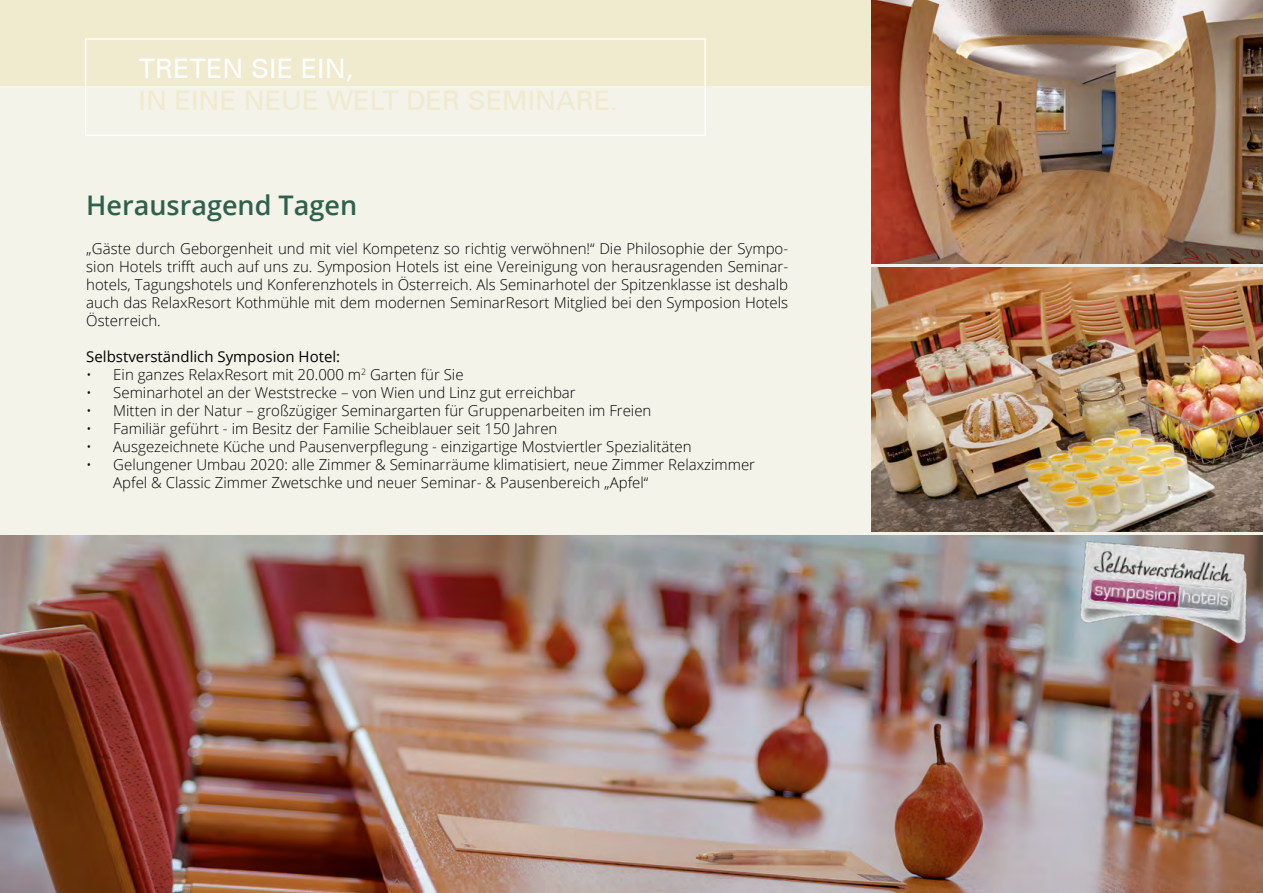
<style>
.page{position:relative;width:1263px;height:893px;background:#fff}
.page>*{position:absolute;margin:0;border:0;box-sizing:border-box;transform-origin:0 0}
.t1{font:500 27px "Univers CE";color:#f0eacf}
.t2{font:600 27px "Open Sans";color:#2f604e}
.t3{font:500 27px "Univers CE";color:#fefefe}
.t4{font:300 15px/18px "Open Sans";color:#000;text-align:justify}
.t5{font:15px "Open Sans";color:#000}
</style>
<div class="page">
<div style="left:0;top:0;width:1263px;height:547px;background:#f4f3e9"></div>
<img style="left:0;top:536px;width:1263px;height:357px">
<div style="left:0;top:0;width:1254px;height:85px;background:#f0eacf"></div>
<div style="left:85px;top:38px;width:621px;height:98px;border:2px solid #fefefe"></div>
<img style="left:872px;top:268px;width:391px;height:263px">
<img style="left:1063px;top:516px;width:200px;height:146px">
<img style="left:872px;top:0;width:391px;height:264px">
<h1 class="t3" style="left:139px;top:53px;width:216px">TRETEN SIE EIN,</h1>
<h1 class="t1" style="left:139px;top:85px;width:481px">IN EINE NEUE WELT DER SEMINARE.</h1>
<h1 class="t2" style="left:86px;top:186px;width:272px">Herausragend Tagen</h1>
<p class="t4" style="left:86px;top:240px;width:703px">„Gäste durch Geborgenheit und mit viel Kompetenz so richtig verwöhnen!“ Die Philosophie der Sympo&shy;sion Hotels trifft auch auf uns zu. Symposion Hotels ist eine Vereinigung von herausragenden Seminar&shy;hotels, Tagungshotels und Konferenzhotels in Österreich. Als Seminarhotel der Spitzenklasse ist deshalb auch das RelaxResort Kothmühle mit dem modernen SeminarResort Mitglied bei den Symposion Hotels Österreich.</p>
<p class="t5" style="left:86px;top:347px;width:255px">Selbstverständlich Symposion Hotel:</p>
<p class="t4" style="left:86px;top:366px;width:379px">• Ein ganzes RelaxResort mit 20.000 m<sup>2</sup> Garten für Sie</p>
<p class="t4" style="left:86px;top:384px;width:491px">• Seminarhotel an der Weststrecke – von Wien und Linz gut erreichbar</p>
<p class="t4" style="left:86px;top:402px;width:567px">• Mitten in der Natur – großzügiger Seminargarten für Gruppenarbeiten im Freien</p>
<p class="t4" style="left:86px;top:420px;width:473px">• Familiär geführt - im Besitz der Familie Scheiblauer seit 150 Jahren</p>
<p class="t4" style="left:86px;top:438px;width:607px">• Ausgezeichnete Küche und Pausenverpflegung - einzigartige Mostviertler Spezialitäten</p>
<p class="t4" style="left:113px;top:456px;width:643px;text-indent:-27px">• Gelungener Umbau 2020: alle Zimmer &amp; Seminarräume klimatisiert, neue Zimmer Relaxzimmer<br>Apfel &amp; Classic Zimmer Zwetschke und neuer Seminar- &amp; Pausenbereich „Apfel“</p>
</div>
